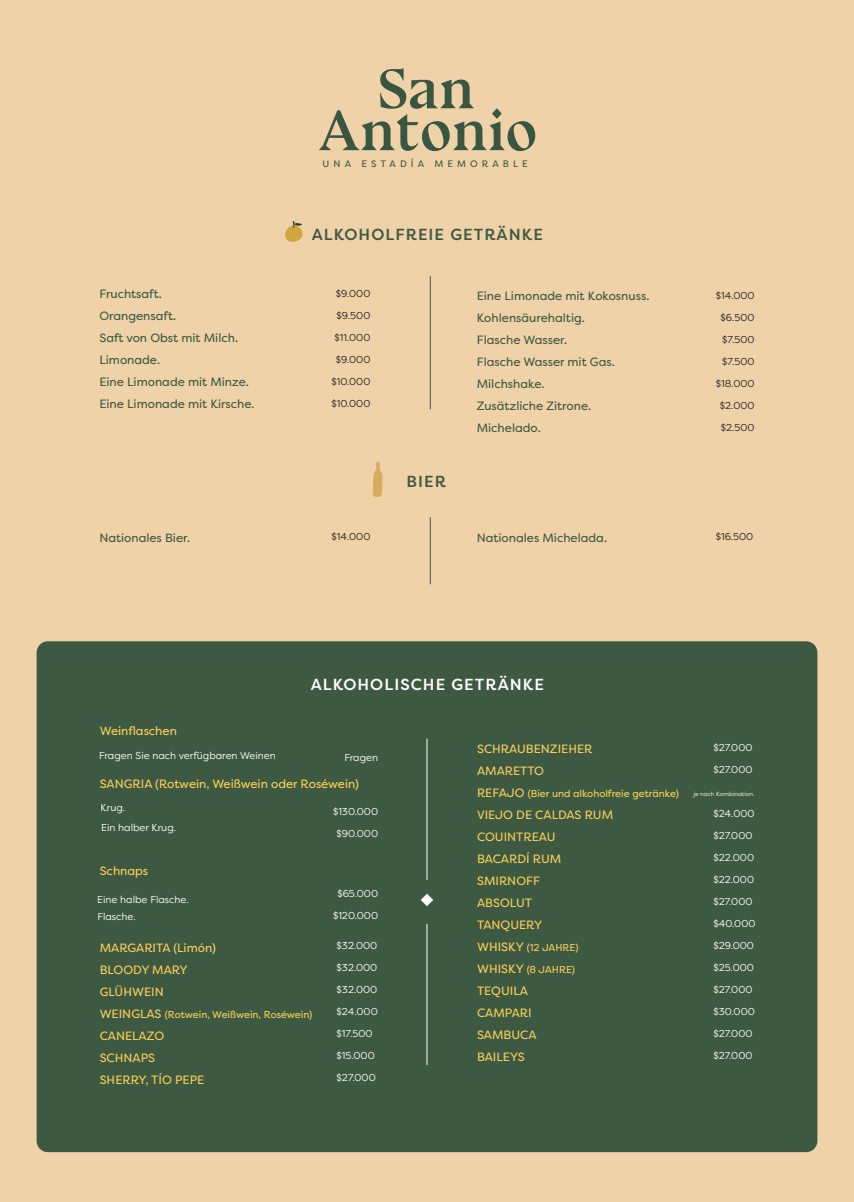
<style>
.page{position:relative;width:854px;height:1202px;background:#fff}
.page>*{position:absolute;margin:0;border:0;box-sizing:border-box;transform-origin:0 0}
.t1{font:500 16px "Filson Pro";letter-spacing:.065em;color:#3e5942}
.t2{font:500 16px "Filson Pro";letter-spacing:.065em;color:#fff}
.t3{font:12px/22px "Filson Pro";color:#3e5942}
.t4{font:12px/22px "Filson Pro";color:#fad058}
.t5{font:10px/20.1px "Filson Pro";color:#fff}
.t6{font:10px "Filson Pro";color:#fad058}
.t7{font:10px "Filson Pro";color:#231f20}
.t8{font:9.4px "Filson Pro";letter-spacing:.435em;color:#395642}
.t9{font:6px "Filson Pro";color:#fff}
.s1{font-size:12px}
</style>
<div class="page">
<div style="left:0;top:0;width:853px;height:1202px;background:#f0d2a8"></div>
<div style="left:37px;top:641px;width:780px;height:511px;background:#3e5942;border-radius:11px"></div>
<hr style="left:429px;top:276px;width:1px;height:133px;background:#3e5942">
<hr style="left:429px;top:517px;width:1px;height:67px;background:#3e5942">
<svg style="left:319px;top:68px;width:216px;height:83px"></svg>
<svg style="left:420px;top:894px;width:13px;height:12px"></svg>
<hr style="left:426px;top:739px;width:1px;height:141px;background:#fff">
<hr style="left:426px;top:924px;width:1px;height:141px;background:#fff">
<svg style="left:372px;top:462px;width:10px;height:35px"></svg>
<svg style="left:285px;top:221px;width:17px;height:21px"></svg>
<p class="t8" style="left:322px;top:157px;width:206px">UNA ESTADÍA MEMORABLE</p>
<h1 class="t1" style="left:311px;top:223px;width:232px">ALKOHOLFREIE GETRÄNKE</h1>
<p class="t7" style="left:336px;top:287px;width:36px">$9.000</p>
<p class="t7" style="left:336px;top:309px;width:35px">$9.500</p>
<p class="t7" style="left:334px;top:331px;width:37px">$11.000</p>
<p class="t7" style="left:336px;top:353px;width:36px">$9.000</p>
<p class="t7" style="left:331px;top:375px;width:40px">$10.000</p>
<p class="t7" style="left:331px;top:397px;width:40px">$10.000</p>
<p class="t3" style="left:99px;top:283px;width:157px">Fruchtsaft.<br>Orangensaft.<br>Saft von Obst mit Milch.<br>Limonade.<br>Eine Limonade mit Minze.<br>Eine Limonade mit Kirsche.</p>
<p class="t3" style="left:476px;top:285px;width:174px">Eine Limonade mit Kokosnuss.<br>Kohlensäurehaltig.<br>Flasche Wasser.<br>Flasche Wasser mit Gas.<br>Milchshake.<br>Zusätzliche Zitrone.<br>Michelado.</p>
<p class="t7" style="left:715px;top:288px;width:40px">$14.000</p>
<p class="t7" style="left:720px;top:310px;width:35px">$6.500</p>
<p class="t7" style="left:722px;top:332px;width:34px">$7.500</p>
<p class="t7" style="left:722px;top:354px;width:34px">$7.500</p>
<p class="t7" style="left:715px;top:376px;width:40px">$18.000</p>
<p class="t7" style="left:719px;top:398px;width:36px">$2.000</p>
<p class="t7" style="left:720px;top:420px;width:35px">$2.500</p>
<h1 class="t1" style="left:406px;top:470px;width:41px">BIER</h1>
<p class="t3" style="left:99px;top:526px;width:92px">Nationales Bier.</p>
<p class="t7" style="left:331px;top:530px;width:40px">$14.000</p>
<p class="t3" style="left:476px;top:526px;width:132px">Nationales Michelada.</p>
<p class="t7" style="left:715px;top:530px;width:39px">$16.500</p>
<h1 class="t2" style="left:310px;top:674px;width:235px">ALKOHOLISCHE GETRÄNKE</h1>
<p class="t4" style="left:100px;top:720px;width:79px">Weinflaschen</p>
<p class="t5" style="left:99px;top:745px;width:178px">Fragen Sie nach verfügbaren Weinen</p>
<p class="t5" style="left:344px;top:747px;width:35px">Fragen</p>
<p class="t4" style="left:100px;top:773px;width:260px">SANGRIA (Rotwein, Weißwein oder Roséwein)</p>
<p class="t5" style="left:101px;top:797px;width:77px">Krug.<br>Ein halber Krug.</p>
<p class="t4" style="left:100px;top:860px;width:50px">Schnaps</p>
<p class="t5" style="left:97px;top:890px;width:93px;line-height:17.1px">Eine halbe Flasche.<br>Flasche.</p>
<p class="t4" style="left:100px;top:936px;width:117px">MARGARITA (Limón)<br>BLOODY MARY<br>GLÜHWEIN</p>
<p class="t6" style="left:100px;top:1007px;width:214px"><span class="s1">WEINGLAS</span> (Rotwein, Weißwein, Roséwein)</p>
<p class="t4" style="left:100px;top:1024px;width:106px">CANELAZO<br>SCHNAPS<br>SHERRY, TÍO PEPE</p>
<p class="t5" style="left:333px;top:801px;width:46px">$130.000</p>
<p class="t5" style="left:336px;top:823px;width:43px">$90.000</p>
<p class="t5" style="left:337px;top:883px;width:42px">$65.000</p>
<p class="t5" style="left:333px;top:905px;width:46px">$120.000</p>
<p class="t5" style="left:336px;top:935px;width:42px">$32.000</p>
<p class="t5" style="left:336px;top:957px;width:42px">$32.000</p>
<p class="t5" style="left:336px;top:979px;width:42px">$32.000</p>
<p class="t5" style="left:336px;top:1001px;width:43px">$24.000</p>
<p class="t5" style="left:336px;top:1023px;width:37px">$17.500</p>
<p class="t5" style="left:336px;top:1045px;width:40px">$15.000</p>
<p class="t5" style="left:336px;top:1067px;width:41px">$27.000</p>
<p class="t4" style="left:477px;top:738px;width:117px">SCHRAUBENZIEHER<br>AMARETTO</p>
<p class="t6" style="left:477px;top:787px;width:203px"><span class="s1">REFAJO</span> (Bier und alkoholfreie getränke)</p>
<p class="t4" style="left:477px;top:804px;width:138px">VIEJO DE CALDAS RUM<br>COUINTREAU<br>BACARDÍ RUM<br>SMIRNOFF<br>ABSOLUT<br>TANQUERY</p>
<p class="t6" style="left:477px;top:941px;width:103px"><span class="s1">WHISKY</span> (12 JAHRE)</p>
<p class="t6" style="left:477px;top:963px;width:99px"><span class="s1">WHISKY</span> (8 JAHRE)</p>
<p class="t4" style="left:477px;top:980px;width:61px">TEQUILA<br>CAMPARI<br>SAMBUCA<br>BAILEYS</p>
<p class="t5" style="left:713px;top:737px;width:41px">$27.000</p>
<p class="t5" style="left:713px;top:759px;width:41px">$27.000</p>
<p class="t5" style="left:713px;top:803px;width:43px">$24.000</p>
<p class="t5" style="left:713px;top:825px;width:41px">$27.000</p>
<p class="t5" style="left:713px;top:847px;width:42px">$22.000</p>
<p class="t5" style="left:713px;top:869px;width:42px">$22.000</p>
<p class="t5" style="left:713px;top:891px;width:41px">$27.000</p>
<p class="t5" style="left:713px;top:913px;width:44px">$40.000</p>
<p class="t5" style="left:713px;top:935px;width:42px">$29.000</p>
<p class="t5" style="left:713px;top:957px;width:42px">$25.000</p>
<p class="t5" style="left:713px;top:979px;width:41px">$27.000</p>
<p class="t5" style="left:713px;top:1001px;width:43px">$30.000</p>
<p class="t5" style="left:713px;top:1023px;width:41px">$27.000</p>
<p class="t5" style="left:713px;top:1045px;width:41px">$27.000</p>
<p class="t9" style="left:693px;top:790px;width:63px">je nach Kombination.</p>
</div>
